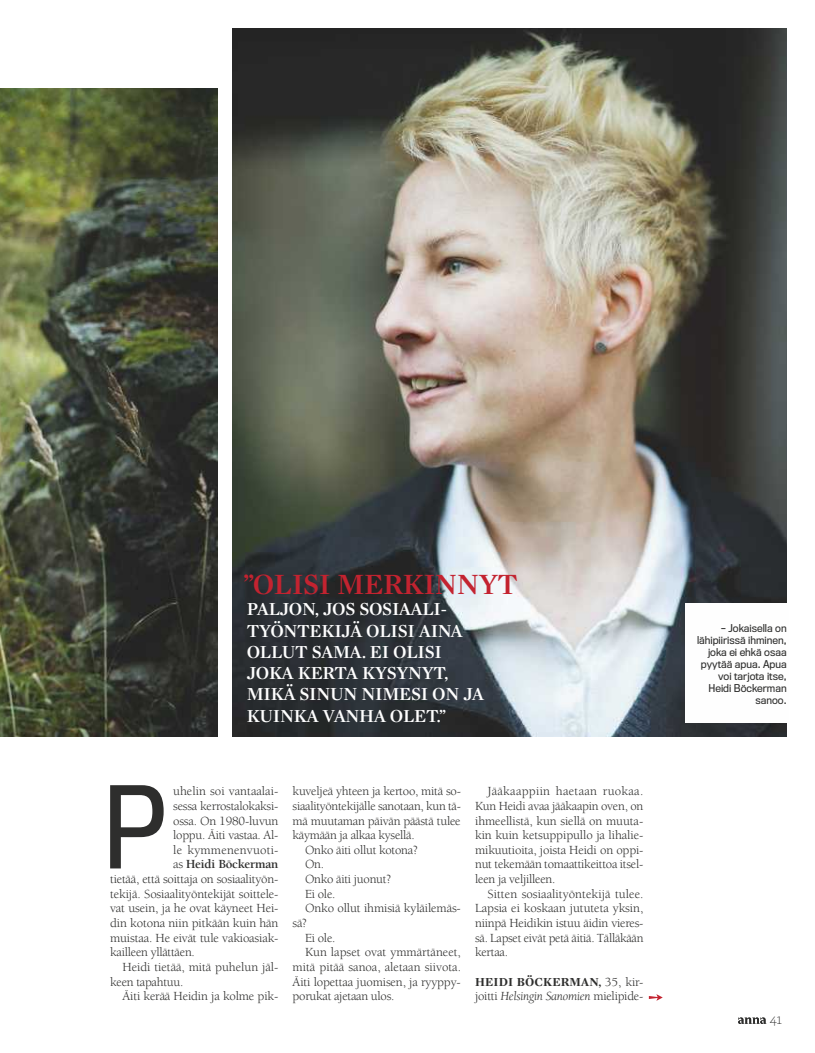
<style>
.page{position:relative;width:815px;height:1053px;background:#fff}
.page>*{position:absolute;margin:0;border:0;box-sizing:border-box;transform-origin:0 0}
.t1{font:105.12px "Titling Gothic FB Narrow";color:#2e2e2d}
.t2{font:600 30px "Mercury Display";letter-spacing:-.015em;color:#c32330}
.t3{font:600 18.75px/21.2px "Mercury Display";letter-spacing:-.015em;color:#fefefe}
.t4{font:300 15px "Archer";color:#2e2e2d}
.t5{font:12.75px/14.6px "Berkeley Std";letter-spacing:-.02em;color:#2e2e2d;text-align:justify}
.t6{font:12.75px "Berkeley Std";color:#2e2e2d}
.t7{font:italic 12.75px "Berkeley Std";letter-spacing:-.02em;color:#2e2e2d}
.t8{font:12.75px "Berkeley Std";letter-spacing:.015em;color:#2e2e2d}
.t9{font:700 12.75px "Berkeley Std";letter-spacing:-.015em;color:#2e2e2d}
.t10{font:700 12.5px "Mercury Display";letter-spacing:.015em;color:#2e2e2d}
.t11{font:10px/12px "Titling Gothic FB Narrow";color:#2e2e2d;text-align:right;scale:1.06 1}
.s1{font-weight:400}
.s2{font-family:"Berkeley Std";font-weight:400;font-size:12.75px}
.s3{font-style:normal}
</style>
<div class="page">
<img style="left:232px;top:28px;width:555px;height:708px">
<img style="left:0;top:89px;width:218px;height:647px">
<svg style="left:738px;top:1017px;width:28px;height:6px"></svg>
<svg style="left:649px;top:994px;width:14px;height:6px"></svg>
<div style="left:685px;top:603px;width:104px;height:119px;background:#fefefe"></div>
<h2 class="t2" style="left:243px;top:562px;width:276px">”OLISI MERKINNYT</h2>
<h3 class="t3" style="left:247px;top:597px;width:239px">PALJON, JOS SOSIAALI-<br>TYÖNTEKIJÄ OLISI AINA<br>OLLUT SAMA. EI OLISI<br>JOKA KERTA KYSYNYT,<br>MIKÄ SINUN NIMESI ON JA<br>KUINKA VANHA OLET.”</h3>
<h1 class="t1" style="left:103px;top:767px;width:66px">P</h1>
<p class="t6" style="left:173px;top:784px;width:107px">uhelin soi vantaalai-</p>
<p class="t5" style="left:173px;top:798px;width:107px">sessa kerrostalokaksi-</p>
<p class="t5" style="left:173px;top:813px;width:107px">ossa. On 1980-luvun</p>
<p class="t5" style="left:173px;top:828px;width:107px">loppu. Äiti vastaa. Al-</p>
<p class="t8" style="left:173px;top:842px;width:107px">le kymmenenvuoti-</p>
<p class="t9" style="left:173px;top:857px;width:107px"><span class="s1">as</span> Heidi Böckerman</p>
<p class="t5" style="left:110px;top:871px;width:170px">tietää, että soittaja on sosiaalityön-</p>
<p class="t5" style="left:110px;top:886px;width:170px">tekijä. Sosiaalityöntekijät soittele-</p>
<p class="t5" style="left:110px;top:901px;width:170px">vat usein, ja he ovat käyneet Hei-</p>
<p class="t5" style="left:110px;top:915px;width:170px">din kotona niin pitkään kuin hän</p>
<p class="t5" style="left:110px;top:930px;width:170px">muistaa. He eivät tule vakioasiak-</p>
<p class="t5" style="left:110px;top:945px;width:86px">kailleen yllättäen.</p>
<p class="t5" style="left:123px;top:959px;width:157px">Heidi tietää, mitä puhelun jäl-</p>
<p class="t5" style="left:110px;top:974px;width:75px">keen tapahtuu.</p>
<p class="t5" style="left:123px;top:988px;width:157px">Äiti kerää Heidin ja kolme pik-</p>
<p class="t5" style="left:293px;top:784px;width:170px">kuveljeä yhteen ja kertoo, mitä so-</p>
<p class="t5" style="left:293px;top:798px;width:170px">siaalityöntekijälle sanotaan, kun tä-</p>
<p class="t5" style="left:293px;top:813px;width:170px">mä muutaman päivän päästä tulee</p>
<p class="t5" style="left:293px;top:828px;width:124px">käymään ja alkaa kysellä.</p>
<p class="t5" style="left:305px;top:842px;width:114px">Onko äiti ollut kotona?</p>
<p class="t5" style="left:305px;top:857px;width:21px">On.</p>
<p class="t5" style="left:305px;top:871px;width:88px">Onko äiti juonut?</p>
<p class="t5" style="left:305px;top:886px;width:32px">Ei ole.</p>
<p class="t5" style="left:305px;top:901px;width:157px">Onko ollut ihmisiä kyläilemäs-</p>
<p class="t5" style="left:293px;top:915px;width:16px">sä?</p>
<p class="t5" style="left:305px;top:930px;width:32px">Ei ole.</p>
<p class="t6" style="left:305px;top:945px;width:157px">Kun lapset ovat ymmärtäneet,</p>
<p class="t6" style="left:293px;top:959px;width:170px">mitä pitää sanoa, aletaan siivota.</p>
<p class="t5" style="left:293px;top:974px;width:170px">Äiti lopettaa juomisen, ja ryyppy-</p>
<p class="t5" style="left:293px;top:988px;width:103px">porukat ajetaan ulos.</p>
<p class="t5" style="left:475px;top:784px;width:170px;text-indent:12px">Jääkaappiin haetaan ruokaa.<br>Kun Heidi avaa jääkaapin oven, on ihmeellistä, kun siellä on muuta&shy;kin kuin ketsuppipullo ja lihalie&shy;mikuutioita, joista Heidi on oppi&shy;nut tekemään tomaattikeittoa itsel&shy;leen ja veljilleen.</p>
<p class="t5" style="left:475px;top:886px;width:170px;text-indent:12px">Sitten sosiaalityöntekijä tulee.<br>Lapsia ei koskaan jututeta yksin, niinpä Heidikin istuu äidin vieres&shy;sä. Lapset eivät petä äitiä. Tälläkään kertaa.</p>
<p class="t10" style="left:475px;top:972px;width:170px">HEIDI BÖCKERMAN, <span class="s2">35, kir-</span></p>
<p class="t7" style="left:475px;top:989px;width:170px"><span class="s3">joitti</span> Helsingin Sanomien <span class="s3">mielipide-</span></p>
<p class="t11" style="left:697px;top:622px;width:86px">– Jokaisella on lähipiirissä ihminen, joka ei ehkä osaa pyytää apua. Apua voi tarjota itse,<br>Heidi Böckerman sanoo.</p>
<p class="t4" style="left:770px;top:1009px;width:14px">41</p>
</div>
